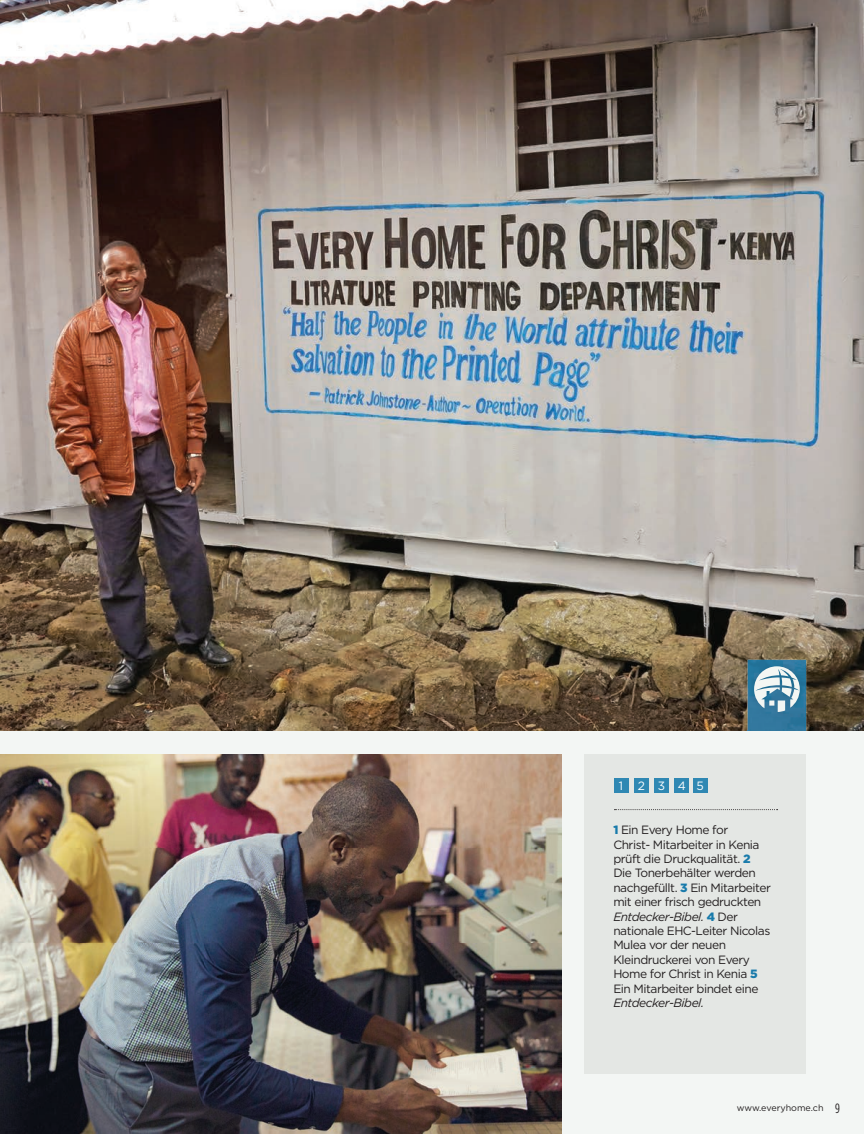
<style>
.page{position:relative;width:864px;height:1134px;background:#f3f6f4}
.page>*{position:absolute;margin:0;border:0;box-sizing:border-box;transform-origin:0 0}
.t1{font:12px/14.4px "Gotham";letter-spacing:-.04em;color:#231f20}
.t2{font:italic 12px "Gotham";letter-spacing:-.04em;color:#231f20}
.t3{font:12px "Gotham";color:#fff}
.t4{font:9px "Gotham";color:#231f20}
.s1{font-weight:900;color:#197bab}
.s2{font-style:italic}
.s3{font-family:"Gotham Condensed";font-size:13.5px}
</style>
<div class="page">
<img style="left:0;top:0;width:864px;height:731px">
<div style="left:585px;top:754px;width:221px;height:320px;background:#e4e7e4"></div>
<div style="left:634px;top:778px;width:15px;height:15px;background:#2f88b3"></div>
<div style="left:614px;top:778px;width:14px;height:15px;background:#2f88b3"></div>
<div style="left:654px;top:778px;width:15px;height:15px;background:#2f88b3"></div>
<div style="left:674px;top:778px;width:15px;height:15px;background:#2f88b3"></div>
<svg style="left:614px;top:809px;width:164px;height:1px"></svg>
<img style="left:748px;top:660px;width:58px;height:71px">
<img style="left:749px;top:662px;width:55px;height:55px">
<svg style="left:754px;top:666px;width:46px;height:46px"></svg>
<img style="left:0;top:754px;width:562px;height:380px">
<div style="left:693px;top:778px;width:15px;height:15px;background:#2f88b3"></div>
<p class="t3" style="left:619px;top:778px;width:87px">1 2345</p>
<p class="t1" style="left:613px;top:823px;width:159px"><span class="s1">1</span> Ein Every Home for<br>Christ- Mitarbeiter in Kenia prüft die Druckqualität. <span class="s1">2<br></span>Die Tonerbehälter werden nachgefüllt. <span class="s1">3</span> Ein Mitarbeiter mit einer frisch gedruckten<br><span class="s2">Entdecker-Bibel.</span> <span class="s1">4</span> Der nationale EHC-Leiter Nicolas<br>Mulea vor der neuen<br>Kleindruckerei von Every<br>Home for Christ in Kenia <span class="s1">5<br></span>Ein Mitarbeiter bindet eine</p>
<p class="t2" style="left:613px;top:995px;width:92px">Entdecker-Bibel.</p>
<p class="t4" style="left:737px;top:1102px;width:105px">www.everyhome.ch <span class="s3">9</span></p>
</div>
